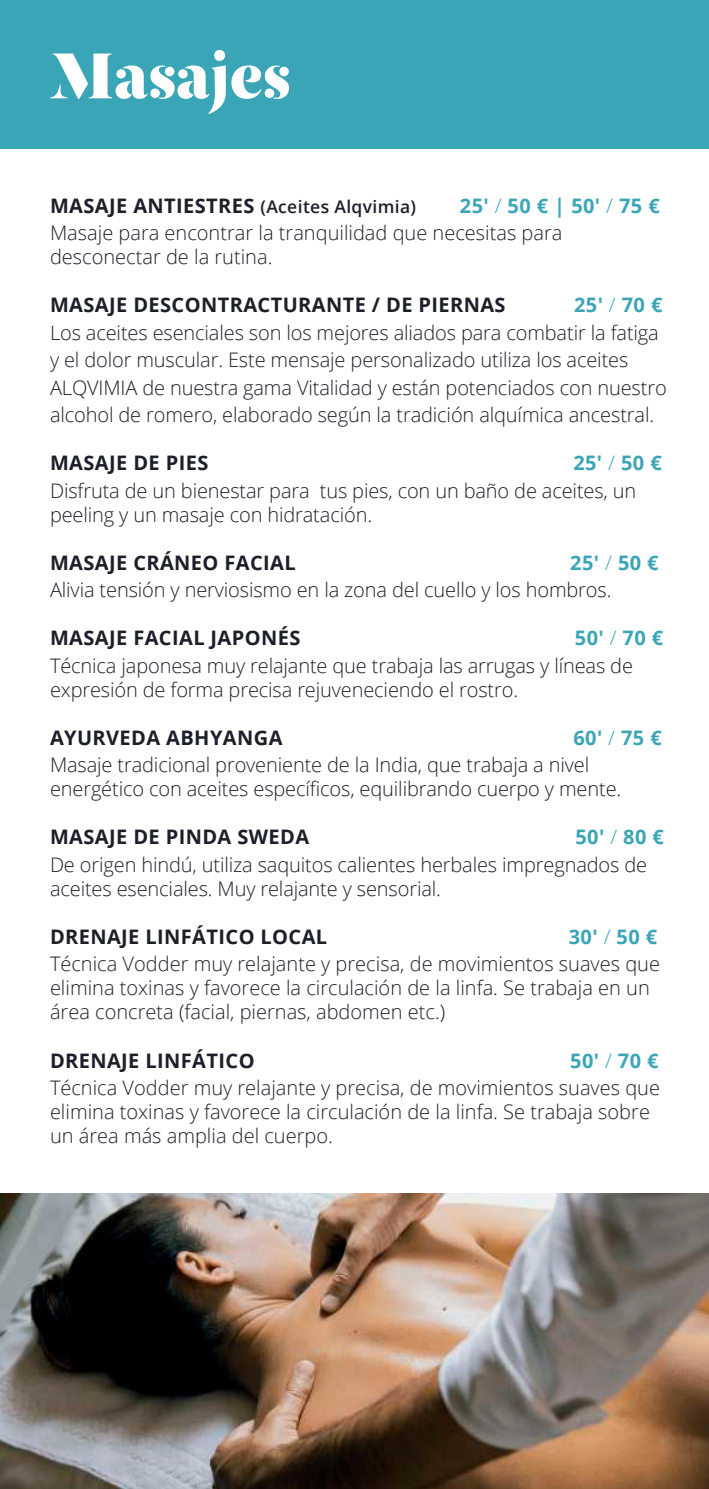
<style>
.page{position:relative;width:709px;height:1489px;background:#fff}
.page>*{position:absolute;margin:0;border:0;box-sizing:border-box;transform-origin:0 0}
.t1{font:71px "Artiem";color:#fff}
.t2{font:300 20px/27.5px "Open Sans";letter-spacing:-.005em;color:#1c1f29}
.t3{font:700 20px "Open Sans";letter-spacing:.02em;color:#1c1f29}
.t4{font:600 17.5px "Open Sans";letter-spacing:.02em;color:#1c1f29}
.s1{font-weight:700;color:#3ba5b8}
.s2{color:#3ba5b8}
.s3{font-weight:700;font-size:20px}
</style>
<div class="page">
<div style="left:0;top:0;width:709px;height:148px;background:#3ba5b8"></div>
<img style="left:0;top:1193px;width:709px;height:295px">
<h1 class="t1" style="left:49px;top:39px;width:243px">Masajes</h1>
<p class="t2" style="left:50px;top:191px;width:611px;text-indent:410px"><span class="s1">25'</span> <span class="s2">/</span> <span class="s1">50 € | 50'</span> <span class="s2">/</span> <span class="s1">75 €<br></span>Masaje para encontrar la tranquilidad que necesitas para</p>
<p class="t2" style="left:50px;top:242px;width:224px">desconectar de la rutina.</p>
<p class="t3" style="left:50px;top:291px;width:457px">MASAJE DESCONTRACTURANTE / DE PIERNAS</p>
<p class="t4" style="left:50px;top:194px;width:367px"><span class="s3">MASAJE ANTIESTRES</span> (Aceites Alqvimia)</p>
<p class="t2" style="left:50px;top:290px;width:618px;text-indent:524px"><span class="s1">25'</span> <span class="s2">/</span> <span class="s1">70 € </span>Los aceites esenciales son los mejores aliados para combatir la fatiga y el dolor muscular. Este mensaje personalizado utiliza los aceites ALQVIMIA de nuestra gama Vitalidad y están potenciados con nuestro alcohol de romero, elaborado según la tradición alquímica ancestral.</p>
<p class="t3" style="left:50px;top:449px;width:160px">MASAJE DE PIES</p>
<p class="t2" style="left:50px;top:448px;width:613px;text-indent:523px"><span class="s1">25'</span> <span class="s2">/</span> <span class="s1">50 €<br></span>Disfruta de un bienestar para tus pies, con un baño de aceites, un</p>
<p class="t2" style="left:50px;top:500px;width:323px">peeling y un masaje con hidratación.</p>
<p class="t3" style="left:50px;top:548px;width:247px">MASAJE CRÁNEO FACIAL</p>
<p class="t2" style="left:50px;top:548px;width:610px;text-indent:520px"><span class="s1">25'</span> <span class="s2">/</span> <span class="s1">50 €<br></span>Alivia tensión y nerviosismo en la zona del cuello y los hombros.</p>
<p class="t3" style="left:50px;top:624px;width:252px">MASAJE FACIAL JAPONÉS</p>
<p class="t2" style="left:50px;top:623px;width:615px;text-indent:525px"><span class="s1">50'</span> <span class="s2">/</span> <span class="s1">70 €<br></span>Técnica japonesa muy relajante que trabaja las arrugas y líneas de</p>
<p class="t2" style="left:50px;top:675px;width:469px">expresión de forma precisa rejuveneciendo el rostro.</p>
<p class="t3" style="left:50px;top:723px;width:234px">AYURVEDA ABHYANGA</p>
<p class="t2" style="left:50px;top:723px;width:613px;text-indent:523px"><span class="s1">60'</span> <span class="s2">/</span> <span class="s1">75 €<br></span>Masaje tradicional proveniente de la India, que trabaja a nivel</p>
<p class="t2" style="left:50px;top:774px;width:573px">energético con aceites específicos, equilibrando cuerpo y mente.</p>
<p class="t3" style="left:50px;top:823px;width:261px">MASAJE DE PINDA SWEDA</p>
<p class="t2" style="left:50px;top:822px;width:615px;text-indent:525px"><span class="s1">50'</span> <span class="s2">/</span> <span class="s1">80 €<br></span>De origen hindú, utiliza saquitos calientes herbales impregnados de</p>
<p class="t2" style="left:50px;top:874px;width:392px">aceites esenciales. Muy relajante y sensorial.</p>
<p class="t3" style="left:50px;top:922px;width:279px">DRENAJE LINFÁTICO LOCAL</p>
<p class="t2" style="left:50px;top:922px;width:611px;text-align:right"><span class="s1">30'</span> <span class="s2">/</span> <span class="s1">50 €<br></span>Técnica Vodder muy relajante y precisa, de movimientos suaves que</p>
<p class="t2" style="left:50px;top:975px;width:601px;line-height:24px">elimina toxinas y favorece la circulación de la linfa. Se trabaja en un área concreta (facial, piernas, abdomen etc.)</p>
<p class="t3" style="left:50px;top:1046px;width:206px">DRENAJE LINFÁTICO</p>
<p class="t2" style="left:50px;top:1045px;width:611px;text-align:right"><span class="s1">50'</span> <span class="s2">/</span> <span class="s1">70 €<br></span>Técnica Vodder muy relajante y precisa, de movimientos suaves que</p>
<p class="t2" style="left:50px;top:1099px;width:601px;line-height:24px">elimina toxinas y favorece la circulación de la linfa. Se trabaja sobre un área más amplia del cuerpo.</p>
</div>
